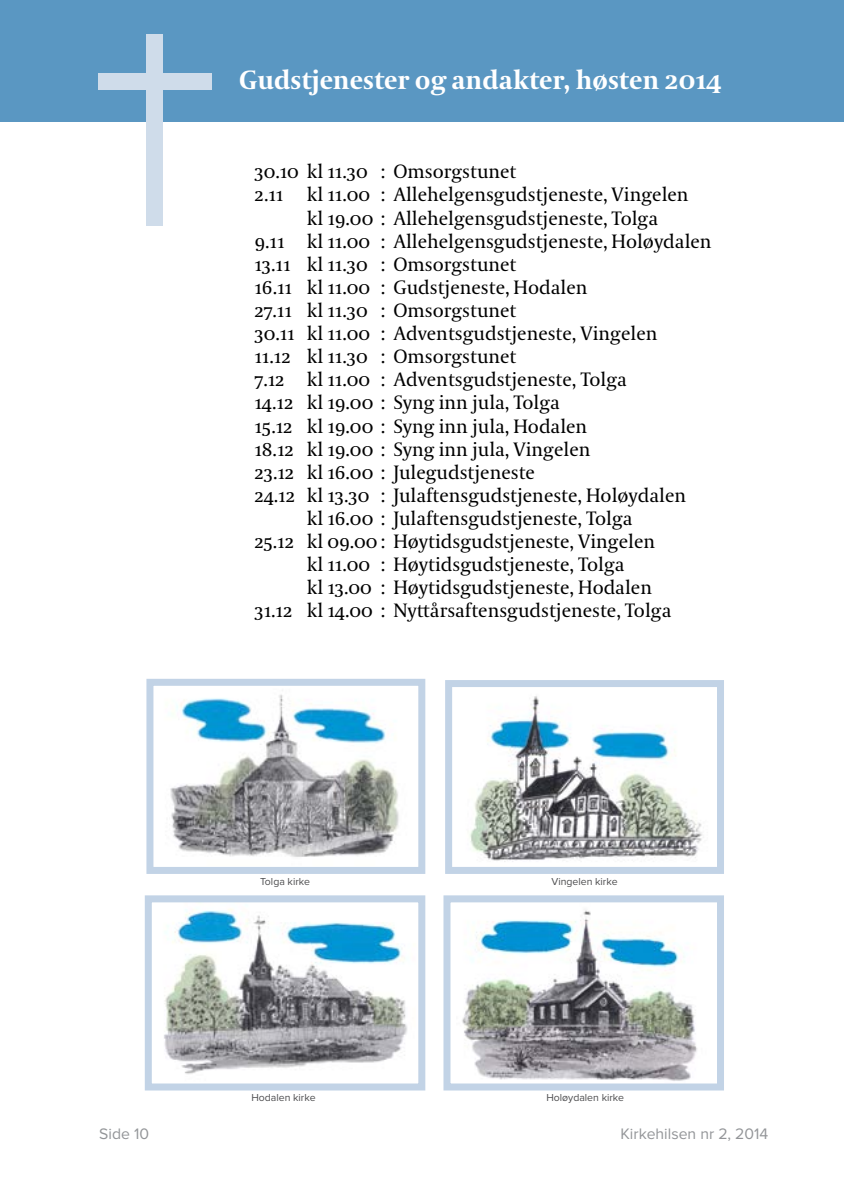
<style>
.page{position:relative;width:844px;height:1191px;background:#fff}
.page>*{position:absolute;margin:0;border:0;box-sizing:border-box;transform-origin:0 0}
.t1{font:700 26.25px "Coranto 2";color:#fff}
.t2{font:19.25px "Coranto 2";color:#000}
.t3{font:15.75px "Proxima Nova";color:#939598}
.t4{font:10.5px "Proxima Nova";color:#4d4d4f}
</style>
<div class="page">
<div style="left:0;top:0;width:843px;height:122px;background:#5a97c2"></div>
<img style="left:170px;top:694px;width:229px;height:163px">
<div style="left:146px;top:679px;width:279px;height:195px;border:7px solid #c2d3e6"></div>
<img style="left:470px;top:696px;width:233px;height:166px">
<div style="left:445px;top:680px;width:278px;height:194px;border:7px solid #c2d3e6"></div>
<img style="left:164px;top:909px;width:243px;height:165px">
<div style="left:145px;top:895px;width:280px;height:195px;border:7px solid #c2d3e6"></div>
<img style="left:462px;top:910px;width:235px;height:171px">
<div style="left:443px;top:895px;width:280px;height:195px;border:7px solid #c2d3e6"></div>
<div style="left:146px;top:34px;width:17px;height:191px;background:#cfdcea"></div>
<div style="left:98px;top:73px;width:114px;height:17px;background:#cfdcea"></div>
<h1 class="t1" style="left:239px;top:64px;width:483px">Gudstjenester og andakter, høsten 2014</h1>
<p class="t2" style="left:254px;top:160px;width:263px">30.10 kl 11.30 : Omsorgstunet</p>
<p class="t2" style="left:254px;top:183px;width:435px">2.11 kl 11.00 : Allehelgensgudstjeneste, Vingelen</p>
<p class="t2" style="left:307px;top:206px;width:352px">kl 19.00 : Allehelgensgudstjeneste, Tolga</p>
<p class="t2" style="left:254px;top:229px;width:458px">9.11 kl 11.00 : Allehelgensgudstjeneste, Holøydalen</p>
<p class="t2" style="left:254px;top:252px;width:263px">13.11 kl 11.30 : Omsorgstunet</p>
<p class="t2" style="left:254px;top:276px;width:334px">16.11 kl 11.00 : Gudstjeneste, Hodalen</p>
<p class="t2" style="left:254px;top:299px;width:263px">27.11 kl 11.30 : Omsorgstunet</p>
<p class="t2" style="left:254px;top:322px;width:404px">30.11 kl 11.00 : Adventsgudstjeneste, Vingelen</p>
<p class="t2" style="left:254px;top:345px;width:263px">11.12 kl 11.30 : Omsorgstunet</p>
<p class="t2" style="left:254px;top:368px;width:374px">7.12 kl 11.00 : Adventsgudstjeneste, Tolga</p>
<p class="t2" style="left:254px;top:391px;width:307px">14.12 kl 19.00 : Syng inn jula, Tolga</p>
<p class="t2" style="left:254px;top:414px;width:334px">15.12 kl 19.00 : Syng inn jula, Hodalen</p>
<p class="t2" style="left:254px;top:437px;width:337px">18.12 kl 19.00 : Syng inn jula, Vingelen</p>
<p class="t2" style="left:254px;top:460px;width:282px">23.12 kl 16.00 : Julegudstjeneste</p>
<p class="t2" style="left:254px;top:483px;width:433px">24.12 kl 13.30 : Julaftensgudstjeneste, Holøydalen</p>
<p class="t2" style="left:307px;top:507px;width:327px">kl 16.00 : Julaftensgudstjeneste, Tolga</p>
<p class="t2" style="left:254px;top:530px;width:402px">25.12 kl 09.00 : Høytidsgudstjeneste, Vingelen</p>
<p class="t2" style="left:307px;top:553px;width:319px">kl 11.00 : Høytidsgudstjeneste, Tolga</p>
<p class="t2" style="left:307px;top:576px;width:346px">kl 13.00 : Høytidsgudstjeneste, Hodalen</p>
<p class="t2" style="left:254px;top:599px;width:418px">31.12 kl 14.00 : Nyttårsaftensgudstjeneste, Tolga</p>
<p class="t4" style="left:260px;top:875px;width:51px">Tolga kirke</p>
<p class="t4" style="left:551px;top:875px;width:68px">Vingelen kirke</p>
<p class="t4" style="left:251px;top:1091px;width:66px">Hodalen kirke</p>
<p class="t4" style="left:546px;top:1091px;width:79px">Holøydalen kirke</p>
<p class="t3" style="left:99px;top:1124px;width:51px">Side 10</p>
<p class="t3" style="left:620px;top:1124px;width:149px">Kirkehilsen nr 2, 2014</p>
</div>
